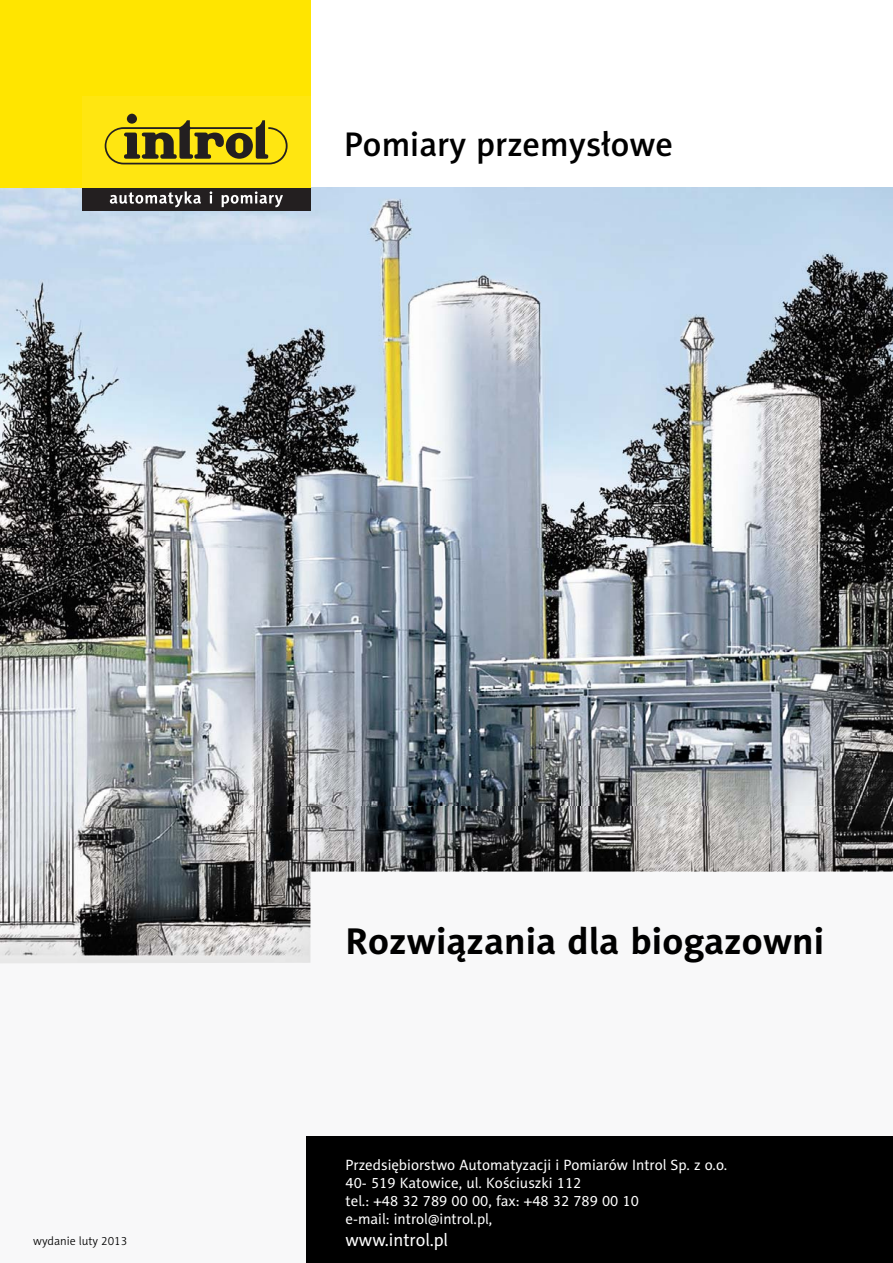
<style>
.page{position:relative;width:893px;height:1263px;background:#fff}
.page>*{position:absolute;margin:0;border:0;box-sizing:border-box;transform-origin:0 0}
.t1{font:700 37.5px "Naomi Sans EFN";color:#000}
.t2{font:34.5px "Naomi Sans EFN Medium";color:#000}
.t3{font:18px "Naomi Sans EFN";color:#fff}
.t4{font:15px/18px "Naomi Sans EFN";color:#fff}
.t5{font:12px "Naomi Sans EFN Light";color:#000}
</style>
<div class="page">
<img style="left:0;top:188px;width:893px;height:684px">
<svg style="left:0;top:872px;width:893px;height:265px"></svg>
<div style="left:0;top:0;width:310px;height:188px;background:#ffe500"></div>
<div style="left:82px;top:96px;width:228px;height:92px;background:#ffe611"></div>
<svg style="left:105px;top:114px;width:183px;height:50px"></svg>
<div style="left:82px;top:188px;width:228px;height:23px;background:#231f20"></div>
<svg style="left:110px;top:191px;width:173px;height:16px"></svg>
<div style="left:306px;top:1137px;width:587px;height:126px;background:#000"></div>
<h2 class="t2" style="left:344px;top:130px;width:330px">Pomiary przemysłowe</h2>
<h1 class="t1" style="left:345px;top:927px;width:480px">Rozwiązania dla biogazowni</h1>
<p class="t4" style="left:345px;top:1157px;width:383px">Przedsiębiorstwo Automatyzacji i Pomiarów Introl Sp. z o.o.<br>40- 519 Katowice, ul. Kościuszki 112<br>tel.: +48 32 789 00 00, fax: +48 32 789 00 10<br>e-mail: introl@introl.pl,</p>
<p class="t5" style="left:33px;top:1237px;width:96px">wydanie luty 2013</p>
<p class="t3" style="left:345px;top:1233px;width:104px">www.introl.pl</p>
</div>
